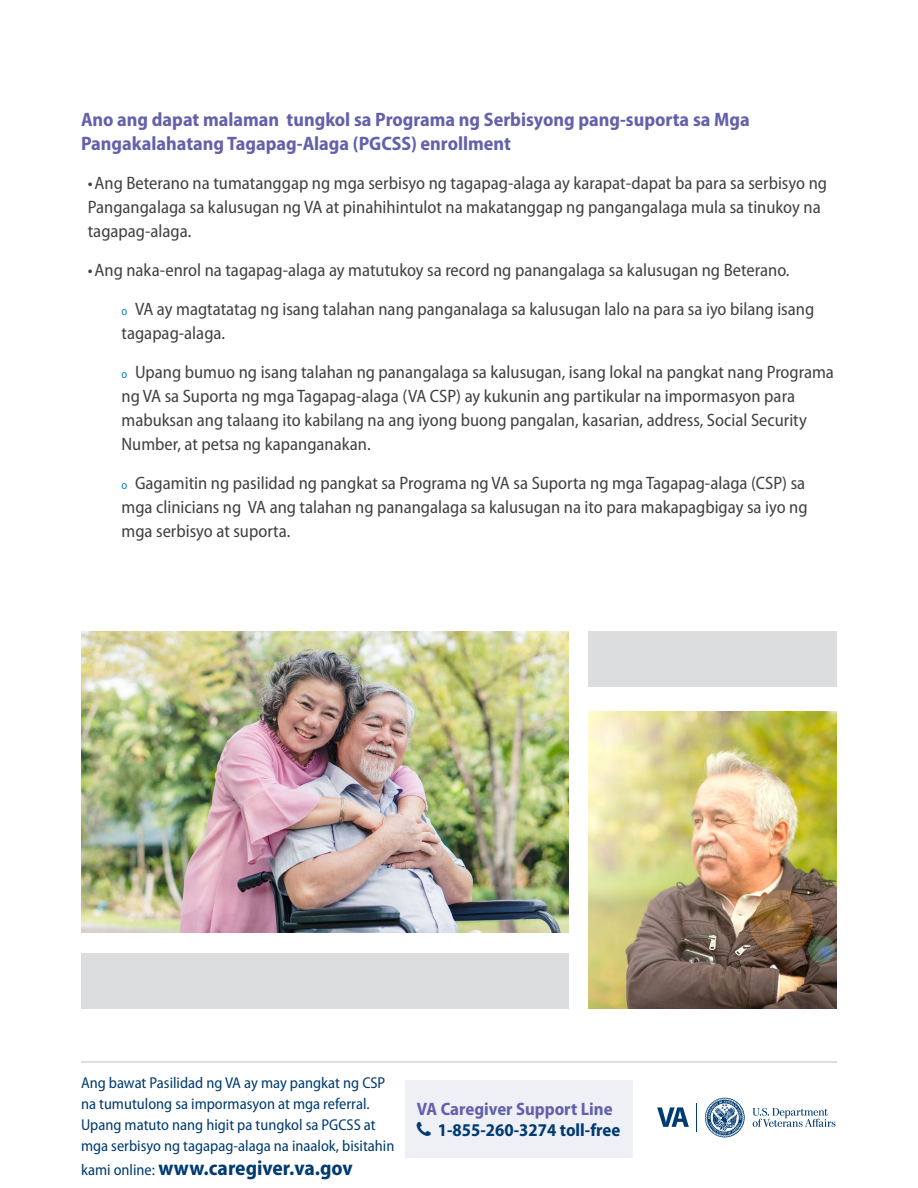
<style>
.page{position:relative;width:918px;height:1188px;background:#fff}
.page>*{position:absolute;margin:0;border:0;box-sizing:border-box;transform-origin:0 0}
.t1{font:700 semi-condensed 21px "Myriad Pro";color:#003b71}
.Body{font:700 semi-condensed 19.5px/24px "Myriad Pro";color:#6460ab}
.t2{font:semi-condensed 18px/24px "Myriad Pro";color:#414042}
.t3{font:700 semi-condensed 18px "Myriad Pro";color:#003b71}
.t4{font:700 semi-condensed 18px "Myriad Pro";color:#6460ab}
.t5{font:semi-condensed 15.75px/21px "Myriad Pro";color:#003b71}
.s1{font-size:12px;color:#007cba}
.s2{font-weight:400;font-size:15.75px}
</style>
<div class="page">
<hr style="left:81px;top:1062px;width:756px;height:1px;background:#bcbec0">
<svg style="left:752px;top:1108px;width:83px;height:19px"></svg>
<svg style="left:696px;top:1103px;width:1px;height:29px"></svg>
<svg style="left:657px;top:1107px;width:32px;height:20px"></svg>
<svg style="left:705px;top:1098px;width:40px;height:39px"></svg>
<div style="left:81px;top:953px;width:487px;height:56px;background:#dcddde"></div>
<div style="left:589px;top:632px;width:248px;height:55px;background:#dcddde"></div>
<img style="left:81px;top:632px;width:487px;height:300px">
<img style="left:589px;top:711px;width:248px;height:298px">
<div style="left:405px;top:1080px;width:228px;height:78px;background:#efeff6"></div>
<p class="Body" style="left:81px;top:107px;width:670px">Ano ang dapat malaman tungkol sa Programa ng Serbisyong pang-suporta sa Mga<br>Pangakalahatang Tagapag-Alaga (PGCSS) enrollment</p>
<p class="t2" style="left:88px;top:171px;width:741px">•Ang Beterano na tumatanggap ng mga serbisyo ng tagapag-alaga ay karapat-dapat ba para sa serbisyo ng<br>Pangangalaga sa kalusugan ng VA at pinahihintulot na makatanggap ng pangangalaga mula sa tinukoy na tagapag-alaga.</p>
<p class="t2" style="left:88px;top:258px;width:703px">•Ang naka-enrol na tagapag-alaga ay matutukoy sa record ng panangalaga sa kalusugan ng Beterano.</p>
<p class="t2" style="left:122px;top:297px;width:694px"><span class="s1">þ</span> VA ay magtatatag ng isang talahan nang panganalaga sa kalusugan lalo na para sa iyo bilang isang tagapag-alaga.</p>
<p class="t2" style="left:122px;top:360px;width:714px"><span class="s1">þ</span> Upang bumuo ng isang talahan ng panangalaga sa kalusugan, isang lokal na pangkat nang Programa ng VA sa Suporta ng mga Tagapag-alaga (VA CSP) ay kukunin ang partikular na impormasyon para mabuksan ang talaang ito kabilang na ang iyong buong pangalan, kasarian, address, Social Security Number, at petsa ng kapanganakan.</p>
<p class="t2" style="left:122px;top:471px;width:688px"><span class="s1">þ</span> Gagamitin ng pasilidad ng pangkat sa Programa ng VA sa Suporta ng mga Tagapag-alaga (CSP) sa mga clinicians ng VA ang talahan ng panangalaga sa kalusugan na ito para makapagbigay sa iyo ng mga serbisyo at suporta.</p>
<p class="t5" style="left:81px;top:1072px;width:315px">Ang bawat Pasilidad ng VA ay may pangkat ng CSP na tumutulong sa impormasyon at mga referral.<br>Upang matuto nang higit pa tungkol sa PGCSS at mga serbisyo ng tagapag-alaga na inaalok, bisitahin</p>
<p class="t1" style="left:81px;top:1154px;width:273px"><span class="s2">kami online:</span> www.caregiver.va.gov</p>
<p class="t4" style="left:417px;top:1098px;width:197px">VA Caregiver Support Line</p>
<p class="t3" style="left:438px;top:1119px;width:184px">1-855-260-3274 toll-free</p>
</div>
